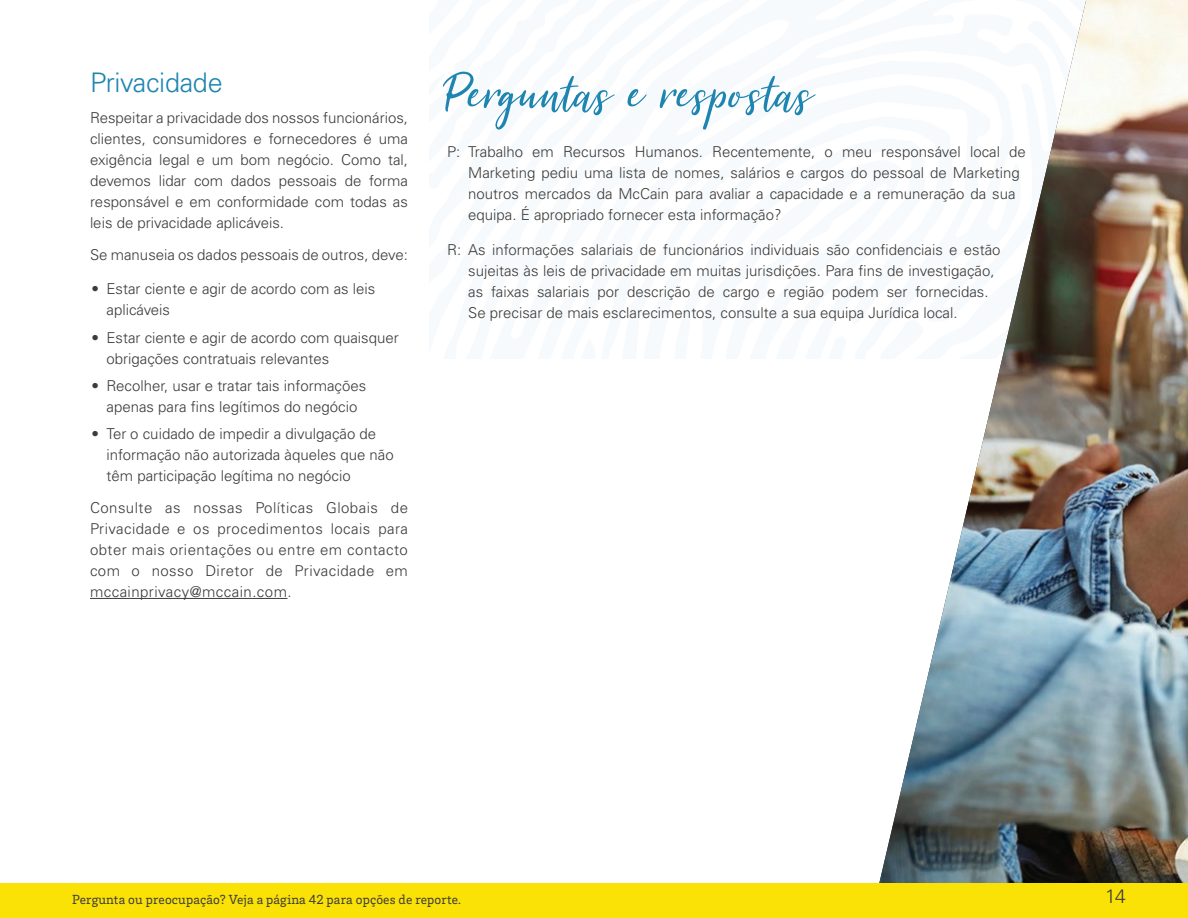
<style>
.page{position:relative;width:1188px;height:918px;background:#fff}
.page>*{position:absolute;margin:0;border:0;box-sizing:border-box;transform-origin:0 0}
.callout_head{font:61.5px "Summer Festival";letter-spacing:.01em;color:#1d85b0}
.t1{font:300 27px "Univers LT Pro 45";letter-spacing:-.01em;color:#1d85b0}
.t2{font:300 19.5px "Univers LT Pro 45";color:#3c3b3a}
.bullets-last{font:300 15px/21px "Univers LT Pro 45";color:#3c3b3a}
.body{font:300 15px/21px "Univers LT Pro 45";color:#3c3b3a;text-align:justify}
.bullets{font:300 15px/21px "Univers LT Pro 45";color:#3c3b3a}
.t3{font:13.5px "Brix Slab";letter-spacing:.01em;color:#3c3b3a}
</style>
<div class="page">
<hr style="left:90px;top:598px;width:198px;height:1px;background:#3c3b3a">
<img style="left:879px;top:0;width:309px;height:883px">
<div style="left:0;top:883px;width:1188px;height:35px;background:#fae106"></div>
<p class="t1" style="left:90px;top:66px;width:134px">Privacidade</p>
<p class="body" style="left:90px;top:107px;width:320px">Respeitar a privacidade dos nossos funcionários, clientes, consumidores e fornecedores é uma exigência legal e um bom negócio. Como tal, devemos lidar com dados pessoais de forma responsável e em conformidade com todas as leis de privacidade aplicáveis.</p>
<p class="body" style="left:90px;top:244px;width:319px">Se manuseia os dados pessoais de outros, deve:</p>
<p class="bullets" style="left:106px;top:279px;width:270px;text-indent:-15px">• Estar ciente e agir de acordo com as leis aplicáveis</p>
<p class="bullets" style="left:106px;top:327px;width:294px;text-indent:-15px">• Estar ciente e agir de acordo com quaisquer obrigações contratuais relevantes</p>
<p class="bullets" style="left:92px;top:375px;width:276px;text-align:center">• Recolher, usar e tratar tais informações apenas para fins legítimos do negócio</p>
<p class="bullets-last" style="left:106px;top:424px;width:289px;text-indent:-15px">• Ter o cuidado de impedir a divulgação de informação não autorizada àqueles que não têm participação legítima no negócio</p>
<p class="body" style="left:90px;top:497px;width:320px">Consulte as nossas Políticas Globais de Privacidade e os procedimentos locais para obter mais orientações ou entre em contacto com o nosso Diretor de Privacidade em mccainprivacy@mccain.com.</p>
<p class="callout_head" style="left:447px;top:60px;width:370px">Perguntas e respostas</p>
<p class="bullets-last" style="left:468px;top:141px;width:559px;text-indent:-21px">P: Trabalho em Recursos Humanos. Recentemente, o meu responsável local de Marketing pediu uma lista de nomes, salários e cargos do pessoal de Marketing noutros mercados da McCain para avaliar a capacidade e a remuneração da sua equipa. É apropriado fornecer esta informação?</p>
<p class="bullets-last" style="left:468px;top:239px;width:534px;text-indent:-21px">R: As informações salariais de funcionários individuais são confidenciais e estão sujeitas às leis de privacidade em muitas jurisdições. Para fins de investigação, as faixas salariais por descrição de cargo e região podem ser fornecidas.<br>Se precisar de mais esclarecimentos, consulte a sua equipa Jurídica local.</p>
<p class="t3" style="left:72px;top:891px;width:391px">Pergunta ou preocupação? Veja a página 42 para opções de reporte.</p>
<h3 class="t2" style="left:1105px;top:885px;width:22px">14</h3>
</div>
